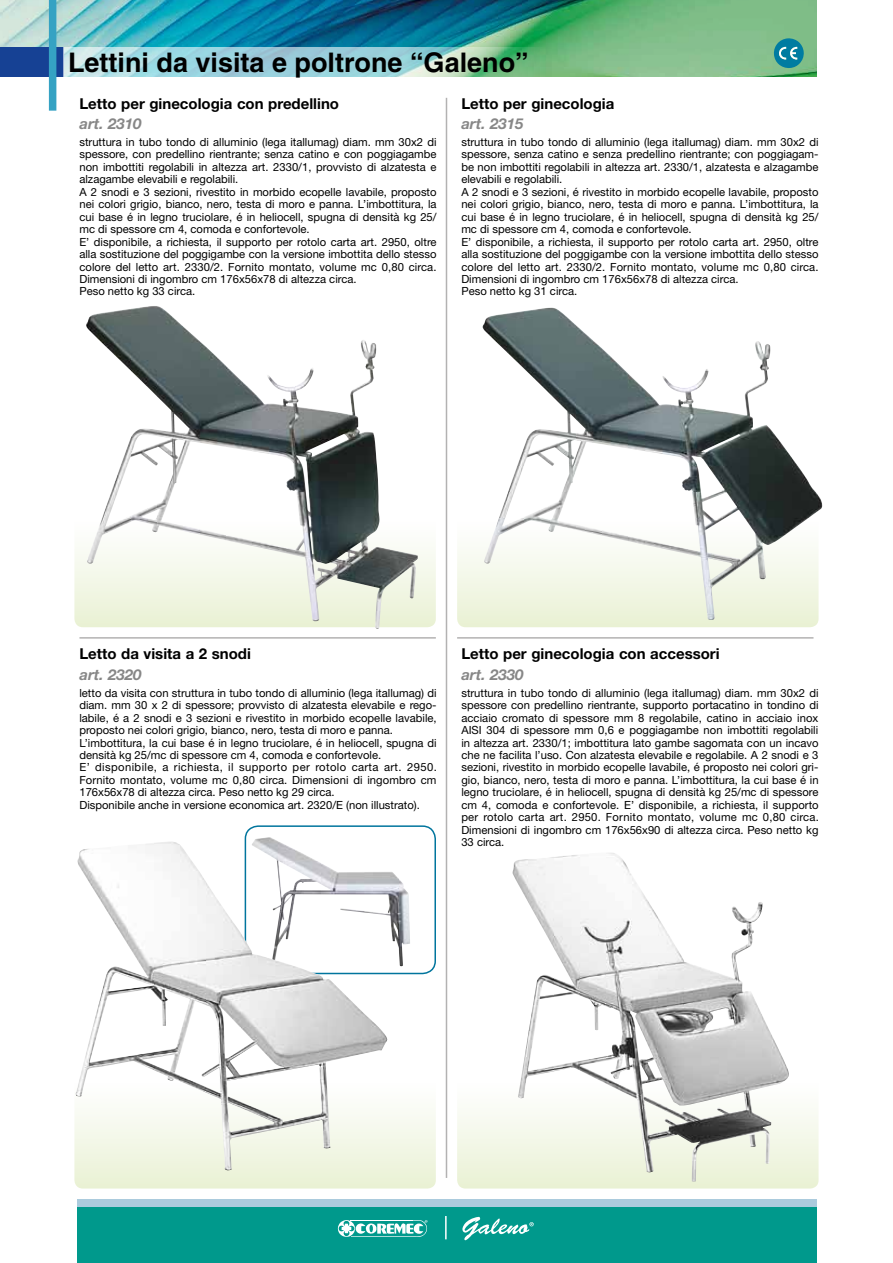
<style>
.page{position:relative;width:893px;height:1263px;background:#fff}
.page>*{position:absolute;margin:0;border:0;box-sizing:border-box;transform-origin:0 0}
.t1{font:700 27px "Helvetica";color:#000}
.t2{font:700 15px "Helvetica Neue LT Std";color:#000}
.t3{font:italic 700 15px "Helvetica Neue LT Std";color:#878787}
.t4{font:11.25px/12.5px "Helvetica Neue LT Std";color:#000}
</style>
<div class="page">
<img style="left:0;top:0;width:816px;height:77px">
<div style="left:0;top:47px;width:64px;height:29px;background:#164194"></div>
<div style="left:77px;top:1206px;width:739px;height:57px;background:#00998c"></div>
<div style="left:77px;top:1199px;width:739px;height:7px;background:#abcbdd"></div>
<svg style="left:462px;top:1217px;width:72px;height:23px"></svg>
<svg style="left:337px;top:1220px;width:91px;height:17px"></svg>
<hr style="left:351px;top:1220px;width:62px;height:1px;background:#fff">
<hr style="left:445px;top:1216px;width:2px;height:23px;background:#fff">
<div style="left:49px;top:0;width:7px;height:111px;background:#35a2c3"></div>
<svg style="left:774px;top:38px;width:30px;height:30px"></svg>
<svg style="left:64px;top:47px;width:510px;height:29px;background:#9ad0c9"></svg>
<hr style="left:457px;top:637px;width:356px;height:2px;background:#b3b2b2">
<hr style="left:79px;top:637px;width:357px;height:2px;background:#b3b2b2">
<svg style="left:74px;top:1110px;width:362px;height:78px;background:#edf3dc"></svg>
<svg style="left:457px;top:1110px;width:362px;height:78px"></svg>
<hr style="left:446px;top:98px;width:1px;height:1080px;background:#b3b2b2">
<svg style="left:74px;top:549px;width:362px;height:78px"></svg>
<svg style="left:457px;top:549px;width:362px;height:78px;background:#edf3dc"></svg>
<img style="left:254px;top:837px;width:156px;height:129px">
<div style="left:245px;top:825px;width:191px;height:149px;border:2px solid #00759d;border-radius:13px"></div>
<img style="left:86px;top:306px;width:332px;height:323px">
<img style="left:483px;top:308px;width:340px;height:312px">
<img style="left:75px;top:841px;width:313px;height:329px">
<img style="left:512px;top:853px;width:278px;height:329px">
<h1 class="t1" style="left:68px;top:46px;width:462px">Lettini da visita e poltrone “Galeno”</h1>
<h2 class="t2" style="left:79px;top:94px;width:261px">Letto per ginecologia con predellino</h2>
<h2 class="t3" style="left:79px;top:115px;width:64px">art. 2310</h2>
<p class="t4" style="left:79px;top:136px;width:359px">struttura in tubo tondo di alluminio (lega itallumag) diam. mm 30x2 di spessore, con predellino rientrante; senza catino e con poggiagambe non imbottiti regolabili in altezza art. 2330/1, provvisto di alzatesta e alzagambe elevabili e regolabili.<br>A 2 snodi e 3 sezioni, rivestito in morbido ecopelle lavabile, proposto nei colori grigio, bianco, nero, testa di moro e panna. L’imbottitura, la cui base é in legno truciolare, é in heliocell, spugna di densità kg 25/ mc di spessore cm 4, comoda e confortevole.<br>E’ disponibile, a richiesta, il supporto per rotolo carta art. 2950, oltre alla sostituzione del poggigambe con la versione imbottita dello stesso colore del letto art. 2330/2. Fornito montato, volume mc 0,80 circa.<br>Dimensioni di ingombro cm 176x56x78 di altezza circa.<br>Peso netto kg 33 circa.</p>
<h2 class="t2" style="left:461px;top:94px;width:155px">Letto per ginecologia</h2>
<h2 class="t3" style="left:461px;top:115px;width:64px">art. 2315</h2>
<p class="t4" style="left:461px;top:136px;width:359px">struttura in tubo tondo di alluminio (lega itallumag) diam. mm 30x2 di spessore, senza catino e senza predellino rientrante; con poggiagam&shy;be non imbottiti regolabili in altezza art. 2330/1, alzatesta e alzagambe elevabili e regolabili.<br>A 2 snodi e 3 sezioni, é rivestito in morbido ecopelle lavabile, proposto nei colori grigio, bianco, nero, testa di moro e panna. L’imbottitura, la cui base é in legno truciolare, é in heliocell, spugna di densità kg 25/ mc di spessore cm 4, comoda e confortevole.<br>E’ disponibile, a richiesta, il supporto per rotolo carta art. 2950, oltre alla sostituzione del poggigambe con la versione imbottita dello stesso colore del letto art. 2330/2. Fornito montato, volume mc 0,80 circa.<br>Dimensioni di ingombro cm 176x56x78 di altezza circa.<br>Peso netto kg 31 circa.</p>
<h2 class="t2" style="left:79px;top:645px;width:173px">Letto da visita a 2 snodi</h2>
<h2 class="t3" style="left:79px;top:665px;width:64px">art. 2320</h2>
<p class="t4" style="left:79px;top:686px;width:359px">letto da visita con struttura in tubo tondo di alluminio (lega itallumag) di diam. mm 30 x 2 di spessore; provvisto di alzatesta elevabile e rego&shy;labile, é a 2 snodi e 3 sezioni e rivestito in morbido ecopelle lavabile, proposto nei colori grigio, bianco, nero, testa di moro e panna.<br>L’imbottitura, la cui base é in legno truciolare, é in heliocell, spugna di densità kg 25/mc di spessore cm 4, comoda e confortevole.<br>E’ disponibile, a richiesta, il supporto per rotolo carta art. 2950.<br>Fornito montato, volume mc 0,80 circa. Dimensioni di ingombro cm 176x56x78 di altezza circa. Peso netto kg 29 circa.<br>Disponibile anche in versione economica art. 2320/E (non illustrato).</p>
<h2 class="t2" style="left:461px;top:645px;width:260px">Letto per ginecologia con accessori</h2>
<h2 class="t3" style="left:461px;top:665px;width:64px">art. 2330</h2>
<p class="t4" style="left:461px;top:686px;width:359px;text-align:justify">struttura in tubo tondo di alluminio (lega itallumag) diam. mm 30x2 di spessore con predellino rientrante, supporto portacatino in tondino di acciaio cromato di spessore mm 8 regolabile, catino in acciaio inox AISI 304 di spessore mm 0,6 e poggiagambe non imbottiti regolabili in altezza art. 2330/1; imbottitura lato gambe sagomata con un incavo che ne facilita l’uso. Con alzatesta elevabile e regolabile. A 2 snodi e 3 sezioni, rivestito in morbido ecopelle lavabile, é proposto nei colori gri&shy;gio, bianco, nero, testa di moro e panna. L’imbottitura, la cui base é in legno truciolare, é in heliocell, spugna di densità kg 25/mc di spessore cm 4, comoda e confortevole. E’ disponibile, a richiesta, il supporto per rotolo carta art. 2950. Fornito montato, volume mc 0,80 circa.<br>Dimensioni di ingombro cm 176x56x90 di altezza circa. Peso netto kg 33 circa.</p>
</div>
